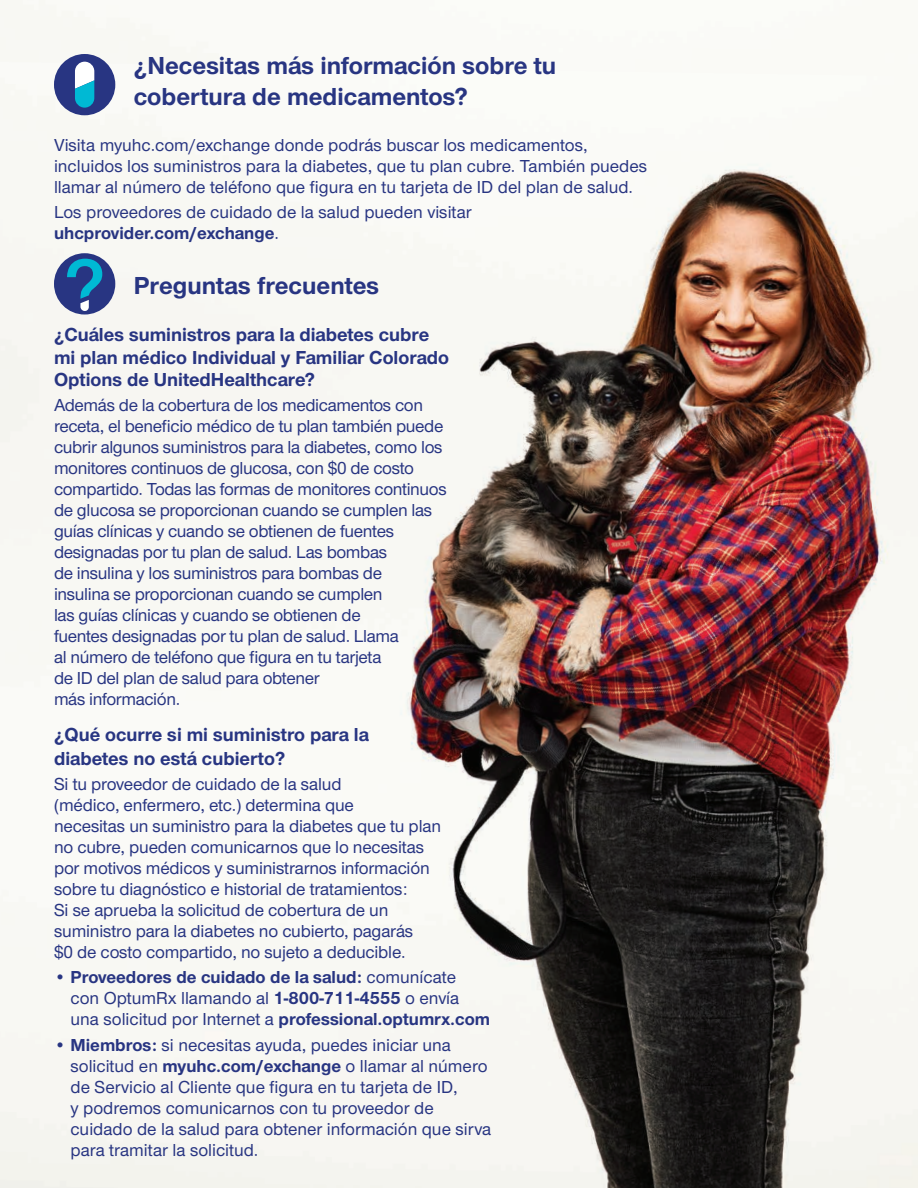
<style>
.page{position:relative;width:918px;height:1188px;background:#fff}
.page>*{position:absolute;margin:0;border:0;box-sizing:border-box;transform-origin:0 0}
.Основной_текст__2{font:700 25.5px/30.6px "UHC Sans";color:#283582}
.Основной_текст__2-2{font:700 19.5px/22.5px "UHC Sans";color:#283582}
.Основной_текст__2-3{font:500 18px/21px "UHC Sans";letter-spacing:-.01em;color:#283582}
.Основной_текст__2-4{font:700 18px/21px "UHC Sans";color:#283582}
.s1{font-weight:700}
.s2{font-weight:500}
</style>
<div class="page">
<img style="left:0;top:0;width:918px;height:1188px">
<div style="left:54px;top:54px;width:61px;height:61px;background:#283582;border-radius:50%"></div>
<svg style="left:75px;top:62px;width:19px;height:46px"></svg>
<div style="left:54px;top:253px;width:61px;height:62px;background:#283582;border-radius:50%"></div>
<svg style="left:67px;top:259px;width:35px;height:52px"></svg>
<p class="Основной_текст__2" style="left:134px;top:50px;width:424px">¿Necesitas más información sobre tu cobertura de medicamentos?</p>
<p class="Основной_текст__2-3" style="left:54px;top:133px;width:595px">Visita myuhc.com/exchange donde podrás buscar los medicamentos, incluidos los suministros para la diabetes, que tu plan cubre. También puedes llamar al número de teléfono que figura en tu tarjeta de ID del plan de salud.</p>
<p class="Основной_текст__2-3" style="left:54px;top:201px;width:419px">Los proveedores de cuidado de la salud pueden visitar <span class="s1">uhcprovider.com/exchange</span>.</p>
<p class="Основной_текст__2" style="left:134px;top:269px;width:247px">Preguntas frecuentes</p>
<p class="Основной_текст__2-2" style="left:54px;top:323px;width:397px">¿Cuáles suministros para la diabetes cubre mi plan médico Individual y Familiar Colorado<br>Options de UnitedHealthcare?</p>
<p class="Основной_текст__2-3" style="left:54px;top:394px;width:394px">Además de la cobertura de los medicamentos con receta, el beneficio médico de tu plan también puede cubrir algunos suministros para la diabetes, como los monitores continuos de glucosa, con $0 de costo compartido. Todas las formas de monitores continuos de glucosa se proporcionan cuando se cumplen las guías clínicas y cuando se obtienen de fuentes designadas por tu plan de salud. Las bombas<br>de insulina y los suministros para bombas de<br>insulina se proporcionan cuando se cumplen<br>las guías clínicas y cuando se obtienen de<br>fuentes designadas por tu plan de salud. Llama<br>al número de teléfono que figura en tu tarjeta<br>de ID del plan de salud para obtener<br>más información.</p>
<p class="Основной_текст__2-2" style="left:54px;top:723px;width:316px;line-height:23.4px">¿Qué ocurre si mi suministro para la diabetes no está cubierto?</p>
<p class="Основной_текст__2-3" style="left:54px;top:773px;width:389px">Si tu proveedor de cuidado de la salud<br>(médico, enfermero, etc.) determina que<br>necesitas un suministro para la diabetes que tu plan no cubre, pueden comunicarnos que lo necesitas por motivos médicos y suministrarnos información sobre tu diagnóstico e historial de tratamientos:<br>Si se aprueba la solicitud de cobertura de un suministro para la diabetes no cubierto, pagarás<br>$0 de costo compartido, no sujeto a deducible.</p>
<p class="Основной_текст__2-4" style="left:71px;top:966px;width:421px;text-indent:-17px"><span class="s2">•</span> Proveedores de cuidado de la salud: <span class="s2">comunícate<br>con OptumRx llamando al</span> 1-800-711-4555 <span class="s2">o envía una solicitud por Internet a</span> professional.optumrx.com</p>
<p class="Основной_текст__2-3" style="left:71px;top:1033px;width:422px;text-indent:-17px">• <span class="s1">Miembros:</span> si necesitas ayuda, puedes iniciar una solicitud en <span class="s1">myuhc.com/exchange</span> o llamar al número de Servicio al Cliente que figura en tu tarjeta de ID,<br>y podremos comunicarnos con tu proveedor de cuidado de la salud para obtener información que sirva para tramitar la solicitud.</p>
</div>
